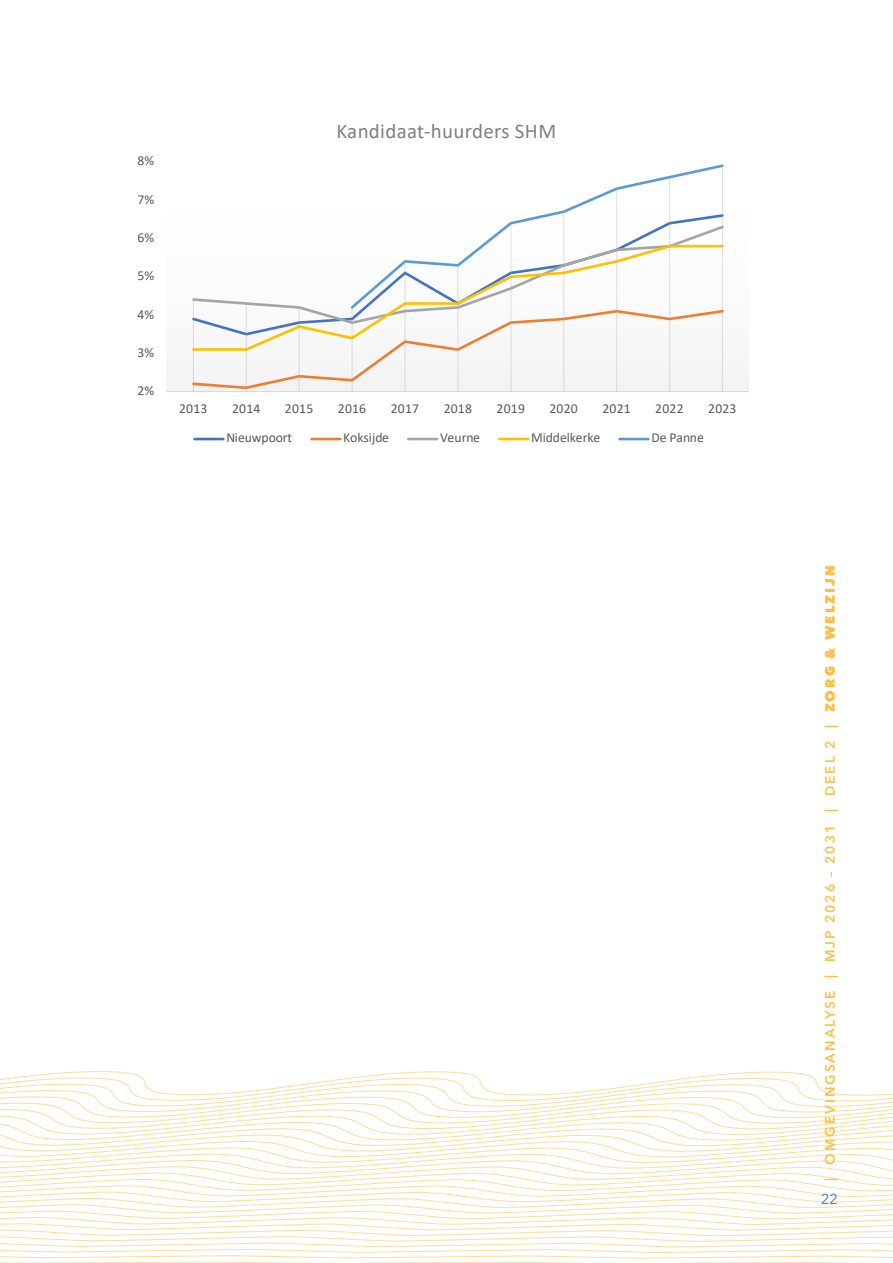
<style>
.page{position:relative;width:893px;height:1263px;background:#fff}
.page>*{position:absolute;margin:0;border:0;box-sizing:border-box;transform-origin:0 0}
.t1{font:20.85px "Calibri";letter-spacing:.015em;color:#7f7f7f}
.t2{font:14.25px "Avenir Next LT Pro";color:#3378bd}
.t3{font:13.65px "Calibri";letter-spacing:.01em;color:#595959}
.t4{font:600 13.5px "Avenir Next LT Pro";letter-spacing:.15em;color:#fdbf48}
.s1{font-weight:800}
</style>
<div class="page">
<svg style="left:0;top:1071px;width:893px;height:192px"></svg>
<hr style="left:167px;top:391px;width:582px;height:1px;background:#d9d9d9">
<div style="left:191px;top:352px;width:534px;height:38px;background:#f5f5f5"></div>
<svg style="left:192px;top:298px;width:532px;height:54px"></svg>
<svg style="left:348px;top:164px;width:376px;height:147px"></svg>
<hr style="left:193px;top:300px;width:1px;height:92px;background:#a6a6a6;opacity:.33">
<hr style="left:246px;top:303px;width:1px;height:89px;background:#a6a6a6;opacity:.33">
<hr style="left:299px;top:307px;width:1px;height:85px;background:#a6a6a6;opacity:.33">
<hr style="left:352px;top:307px;width:1px;height:85px;background:#a6a6a6;opacity:.33">
<hr style="left:404px;top:261px;width:2px;height:131px;background:#a6a6a6;opacity:.33">
<hr style="left:457px;top:265px;width:1px;height:127px;background:#a6a6a6;opacity:.33">
<hr style="left:510px;top:223px;width:1px;height:169px;background:#a6a6a6;opacity:.33">
<hr style="left:563px;top:212px;width:1px;height:180px;background:#a6a6a6;opacity:.33">
<hr style="left:616px;top:189px;width:1px;height:203px;background:#a6a6a6;opacity:.33">
<hr style="left:669px;top:177px;width:1px;height:215px;background:#a6a6a6;opacity:.33">
<hr style="left:722px;top:166px;width:1px;height:226px;background:#a6a6a6;opacity:.33">
<hr style="left:194px;top:438px;width:29px;height:2px;background:#4472c4">
<hr style="left:311px;top:438px;width:29px;height:2px;background:#ed7d31">
<hr style="left:408px;top:438px;width:29px;height:2px;background:#a5a5a5">
<hr style="left:499px;top:438px;width:29px;height:2px;background:#ffc000">
<hr style="left:619px;top:438px;width:29px;height:2px;background:#5b9bd5">
<p class="t3" style="left:137px;top:151px;width:18px">8%</p>
<p class="t3" style="left:137px;top:190px;width:18px">7%</p>
<p class="t3" style="left:137px;top:228px;width:18px">6%</p>
<p class="t3" style="left:137px;top:266px;width:18px">5%</p>
<p class="t3" style="left:137px;top:305px;width:18px">4%</p>
<p class="t3" style="left:137px;top:343px;width:18px">3%</p>
<p class="t3" style="left:137px;top:381px;width:18px">2%</p>
<p class="t1" style="left:336px;top:116px;width:221px">Kandidaat-huurders SHM</p>
<p class="t3" style="left:179px;top:399px;width:30px">2013</p>
<p class="t3" style="left:232px;top:399px;width:30px">2014</p>
<p class="t3" style="left:285px;top:399px;width:30px">2015</p>
<p class="t3" style="left:338px;top:399px;width:30px">2016</p>
<p class="t3" style="left:391px;top:399px;width:30px">2017</p>
<p class="t3" style="left:444px;top:399px;width:30px">2018</p>
<p class="t3" style="left:497px;top:399px;width:30px">2019</p>
<p class="t3" style="left:549px;top:399px;width:30px">2020</p>
<p class="t3" style="left:602px;top:399px;width:30px">2021</p>
<p class="t3" style="left:655px;top:399px;width:30px">2022</p>
<p class="t3" style="left:708px;top:399px;width:30px">2023</p>
<p class="t3" style="left:226px;top:428px;width:67px">Nieuwpoort</p>
<p class="t3" style="left:343px;top:428px;width:47px">Koksijde</p>
<p class="t3" style="left:440px;top:428px;width:41px">Veurne</p>
<p class="t3" style="left:531px;top:428px;width:71px">Middelkerke</p>
<p class="t3" style="left:651px;top:428px;width:54px">De Panne</p>
<p class="t4" style="left:822px;top:1180px;width:617px;rotate:-90deg">| OMGEVINGSANALYSE | MJP 2026 – 2031 | DEEL 2 | <span class="s1">ZORG &amp; WELZIJN</span></p>
<p class="t2" style="left:821px;top:1191px;width:18px">22</p>
</div>
